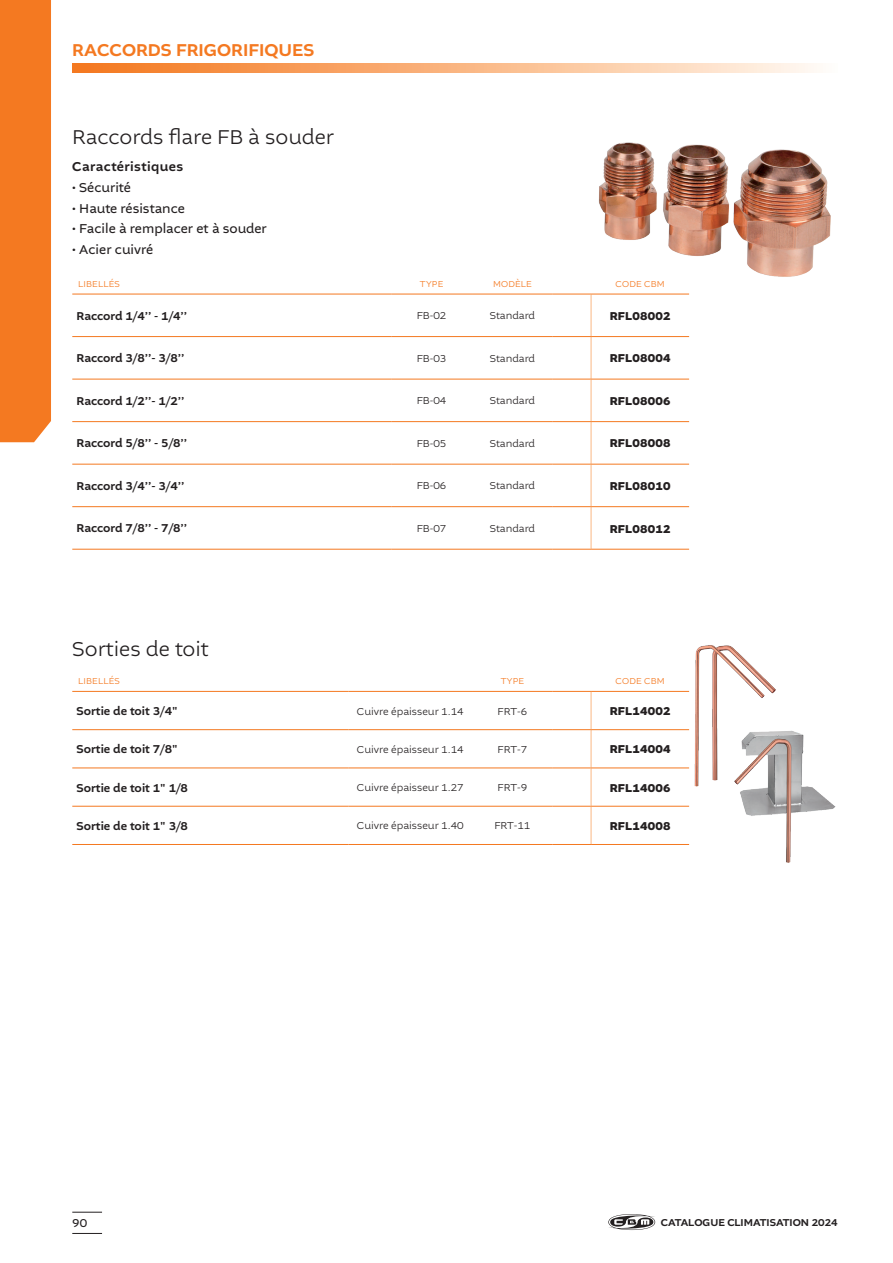
<style>
.page{position:relative;width:893px;height:1263px;background:#fff}
.page>*{position:absolute;margin:0;border:0;box-sizing:border-box;transform-origin:0 0}
.t1{font:300 21px "Altivo";color:#231f20}
.t2{font:500 18px "Altivo";color:#f47921}
.t3{font:13.5px "Altivo";color:#231f20}
.t4{font:500 13.5px "Altivo";letter-spacing:.03em;color:#231f20}
.t5{font:500 12px "Altivo";color:#231f20}
.t6{font:700 12px "Altivo";letter-spacing:.02em;color:#231f20}
.t7{font:12px "Altivo";color:#231f20}
.t8{font:300 10.5px "Altivo";color:#231f20}
.t9{font:500 10.5px "Altivo";color:#231f20}
.t10{font:300 9px "Altivo";letter-spacing:.02em;color:#f47921}
</style>
<div class="page">
<svg style="left:608px;top:1214px;width:48px;height:16px"></svg>
<hr style="left:72px;top:1212px;width:30px;height:1px;background:#231f20">
<hr style="left:72px;top:1233px;width:30px;height:1px;background:#231f20">
<svg style="left:72px;top:64px;width:745px;height:8px;background:#f9b481"></svg>
<hr style="left:72px;top:691px;width:277px;height:1px;background:#f47921">
<hr style="left:349px;top:691px;width:123px;height:1px;background:#f47921">
<hr style="left:72px;top:729px;width:277px;height:1px;background:#f47921">
<hr style="left:349px;top:729px;width:123px;height:1px;background:#f47921">
<hr style="left:72px;top:767px;width:277px;height:1px;background:#f47921">
<hr style="left:349px;top:767px;width:123px;height:1px;background:#f47921">
<hr style="left:72px;top:806px;width:277px;height:1px;background:#f47921">
<hr style="left:349px;top:806px;width:123px;height:1px;background:#f47921">
<hr style="left:72px;top:844px;width:277px;height:1px;background:#f47921">
<hr style="left:349px;top:844px;width:123px;height:1px;background:#f47921">
<hr style="left:472px;top:691px;width:81px;height:1px;background:#f47921">
<hr style="left:472px;top:729px;width:81px;height:1px;background:#f47921">
<hr style="left:472px;top:767px;width:81px;height:1px;background:#f47921">
<hr style="left:472px;top:806px;width:81px;height:1px;background:#f47921">
<hr style="left:472px;top:844px;width:81px;height:1px;background:#f47921">
<hr style="left:553px;top:691px;width:38px;height:1px;background:#f47921">
<hr style="left:553px;top:729px;width:38px;height:1px;background:#f47921">
<hr style="left:553px;top:767px;width:38px;height:1px;background:#f47921">
<hr style="left:553px;top:806px;width:38px;height:1px;background:#f47921">
<hr style="left:553px;top:844px;width:38px;height:1px;background:#f47921">
<hr style="left:591px;top:692px;width:1px;height:37px;background:#fab783">
<hr style="left:591px;top:730px;width:1px;height:37px;background:#fab783">
<hr style="left:591px;top:768px;width:1px;height:38px;background:#fab783">
<hr style="left:591px;top:806px;width:1px;height:38px;background:#fab783">
<hr style="left:591px;top:691px;width:98px;height:1px;background:#f47921">
<hr style="left:591px;top:729px;width:98px;height:1px;background:#f47921">
<hr style="left:591px;top:767px;width:98px;height:1px;background:#f47921">
<hr style="left:591px;top:806px;width:98px;height:1px;background:#f47921">
<hr style="left:591px;top:844px;width:98px;height:1px;background:#f47921">
<img style="left:694px;top:645px;width:82px;height:142px">
<img style="left:599px;top:142px;width:232px;height:135px">
<hr style="left:72px;top:294px;width:319px;height:1px;background:#f47921">
<hr style="left:391px;top:294px;width:81px;height:1px;background:#f47921">
<hr style="left:472px;top:294px;width:81px;height:1px;background:#f47921">
<hr style="left:72px;top:336px;width:319px;height:1px;background:#f47921">
<hr style="left:391px;top:336px;width:81px;height:1px;background:#f47921">
<hr style="left:472px;top:336px;width:81px;height:1px;background:#f47921">
<hr style="left:553px;top:294px;width:38px;height:1px;background:#f47921">
<hr style="left:553px;top:336px;width:38px;height:1px;background:#f47921">
<hr style="left:591px;top:294px;width:1px;height:42px;background:#fab783">
<hr style="left:591px;top:337px;width:1px;height:42px;background:#fab783">
<hr style="left:591px;top:294px;width:98px;height:1px;background:#f47921">
<hr style="left:591px;top:336px;width:98px;height:1px;background:#f47921">
<hr style="left:72px;top:379px;width:319px;height:1px;background:#f47921">
<hr style="left:391px;top:379px;width:81px;height:1px;background:#f47921">
<hr style="left:72px;top:421px;width:319px;height:1px;background:#f47921">
<hr style="left:391px;top:421px;width:81px;height:1px;background:#f47921">
<hr style="left:472px;top:379px;width:81px;height:1px;background:#f47921">
<hr style="left:472px;top:421px;width:81px;height:1px;background:#f47921">
<hr style="left:553px;top:379px;width:38px;height:1px;background:#f47921">
<hr style="left:553px;top:421px;width:38px;height:1px;background:#f47921">
<hr style="left:591px;top:379px;width:1px;height:42px;background:#fab783">
<hr style="left:591px;top:422px;width:1px;height:42px;background:#fab783">
<hr style="left:591px;top:379px;width:98px;height:1px;background:#f47921">
<hr style="left:591px;top:421px;width:98px;height:1px;background:#f47921">
<hr style="left:72px;top:464px;width:319px;height:1px;background:#f47921">
<hr style="left:391px;top:464px;width:81px;height:1px;background:#f47921">
<hr style="left:72px;top:506px;width:319px;height:1px;background:#f47921">
<hr style="left:391px;top:506px;width:81px;height:1px;background:#f47921">
<hr style="left:72px;top:549px;width:319px;height:1px;background:#f47921">
<hr style="left:391px;top:549px;width:81px;height:1px;background:#f47921">
<hr style="left:472px;top:464px;width:81px;height:1px;background:#f47921">
<hr style="left:472px;top:506px;width:81px;height:1px;background:#f47921">
<hr style="left:472px;top:549px;width:81px;height:1px;background:#f47921">
<hr style="left:553px;top:464px;width:38px;height:1px;background:#f47921">
<hr style="left:553px;top:506px;width:38px;height:1px;background:#f47921">
<hr style="left:553px;top:549px;width:38px;height:1px;background:#f47921">
<hr style="left:591px;top:464px;width:1px;height:42px;background:#fab783">
<hr style="left:591px;top:507px;width:1px;height:42px;background:#fab783">
<hr style="left:591px;top:464px;width:98px;height:1px;background:#f47921">
<hr style="left:591px;top:506px;width:98px;height:1px;background:#f47921">
<hr style="left:591px;top:549px;width:98px;height:1px;background:#f47921">
<img style="left:724px;top:714px;width:112px;height:149px">
<div style="left:0;top:0;width:51px;height:442px;background:#f47921"></div>
<h2 class="t2" style="left:72px;top:39px;width:243px">RACCORDS FRIGORIFIQUES</h2>
<h1 class="t1" style="left:72px;top:123px;width:263px">Raccords flare FB à souder</h1>
<p class="t4" style="left:72px;top:158px;width:113px">Caractéristiques</p>
<p class="t3" style="left:72px;top:179px;width:60px">• Sécurité</p>
<p class="t3" style="left:72px;top:199px;width:114px">• Haute résistance</p>
<p class="t3" style="left:72px;top:220px;width:196px">• Facile à remplacer et à souder</p>
<p class="t3" style="left:72px;top:241px;width:82px">• Acier cuivré</p>
<p class="t10" style="left:78px;top:278px;width:43px">LIBELLÉS</p>
<p class="t10" style="left:420px;top:278px;width:25px">TYPE</p>
<p class="t10" style="left:493px;top:278px;width:40px">MODÈLE</p>
<p class="t10" style="left:616px;top:278px;width:50px">CODE CBM</p>
<p class="t5" style="left:77px;top:308px;width:112px">Raccord 1/4’’ - 1/4’’</p>
<p class="t8" style="left:417px;top:309px;width:31px">FB-02</p>
<p class="t8" style="left:490px;top:309px;width:47px">Standard</p>
<p class="t6" style="left:610px;top:308px;width:62px">RFL08002</p>
<p class="t5" style="left:77px;top:351px;width:109px">Raccord 3/8’’- 3/8’’</p>
<p class="t8" style="left:417px;top:352px;width:31px">FB-03</p>
<p class="t8" style="left:490px;top:352px;width:47px">Standard</p>
<p class="t6" style="left:610px;top:350px;width:62px">RFL08004</p>
<p class="t5" style="left:77px;top:393px;width:109px">Raccord 1/2’’- 1/2’’</p>
<p class="t8" style="left:417px;top:394px;width:31px">FB-04</p>
<p class="t8" style="left:490px;top:394px;width:47px">Standard</p>
<p class="t6" style="left:610px;top:393px;width:62px">RFL08006</p>
<p class="t5" style="left:77px;top:436px;width:112px">Raccord 5/8’’ - 5/8’’</p>
<p class="t8" style="left:417px;top:437px;width:31px">FB-05</p>
<p class="t8" style="left:490px;top:437px;width:47px">Standard</p>
<p class="t6" style="left:610px;top:436px;width:62px">RFL08008</p>
<p class="t5" style="left:77px;top:478px;width:109px">Raccord 3/4’’- 3/4’’</p>
<p class="t8" style="left:417px;top:479px;width:31px">FB-06</p>
<p class="t8" style="left:490px;top:479px;width:47px">Standard</p>
<p class="t6" style="left:610px;top:478px;width:62px">RFL08010</p>
<p class="t5" style="left:77px;top:521px;width:112px">Raccord 7/8’’ - 7/8’’</p>
<p class="t8" style="left:417px;top:522px;width:31px">FB-07</p>
<p class="t8" style="left:490px;top:522px;width:47px">Standard</p>
<p class="t6" style="left:610px;top:521px;width:62px">RFL08012</p>
<h1 class="t1" style="left:72px;top:636px;width:138px">Sorties de toit</h1>
<p class="t10" style="left:78px;top:675px;width:43px">LIBELLÉS</p>
<p class="t10" style="left:501px;top:675px;width:25px">TYPE</p>
<p class="t10" style="left:616px;top:675px;width:50px">CODE CBM</p>
<p class="t5" style="left:77px;top:703px;width:103px">Sortie de toit 3/4"</p>
<p class="t8" style="left:357px;top:704px;width:108px">Cuivre épaisseur 1.14</p>
<p class="t8" style="left:498px;top:704px;width:31px">FRT-6</p>
<p class="t6" style="left:610px;top:703px;width:62px">RFL14002</p>
<p class="t5" style="left:77px;top:742px;width:103px">Sortie de toit 7/8"</p>
<p class="t8" style="left:357px;top:743px;width:108px">Cuivre épaisseur 1.14</p>
<p class="t8" style="left:498px;top:743px;width:31px">FRT-7</p>
<p class="t6" style="left:610px;top:741px;width:62px">RFL14004</p>
<p class="t5" style="left:77px;top:780px;width:113px">Sortie de toit 1" 1/8</p>
<p class="t8" style="left:357px;top:781px;width:108px">Cuivre épaisseur 1.27</p>
<p class="t8" style="left:498px;top:781px;width:31px">FRT-9</p>
<p class="t6" style="left:610px;top:780px;width:62px">RFL14006</p>
<p class="t5" style="left:77px;top:818px;width:113px">Sortie de toit 1" 3/8</p>
<p class="t8" style="left:357px;top:819px;width:108px">Cuivre épaisseur 1.40</p>
<p class="t8" style="left:494px;top:819px;width:38px">FRT-11</p>
<p class="t6" style="left:610px;top:818px;width:62px">RFL14008</p>
<p class="t7" style="left:72px;top:1215px;width:16px">90</p>
<p class="t9" style="left:661px;top:1216px;width:178px">CATALOGUE CLIMATISATION 2024</p>
</div>
